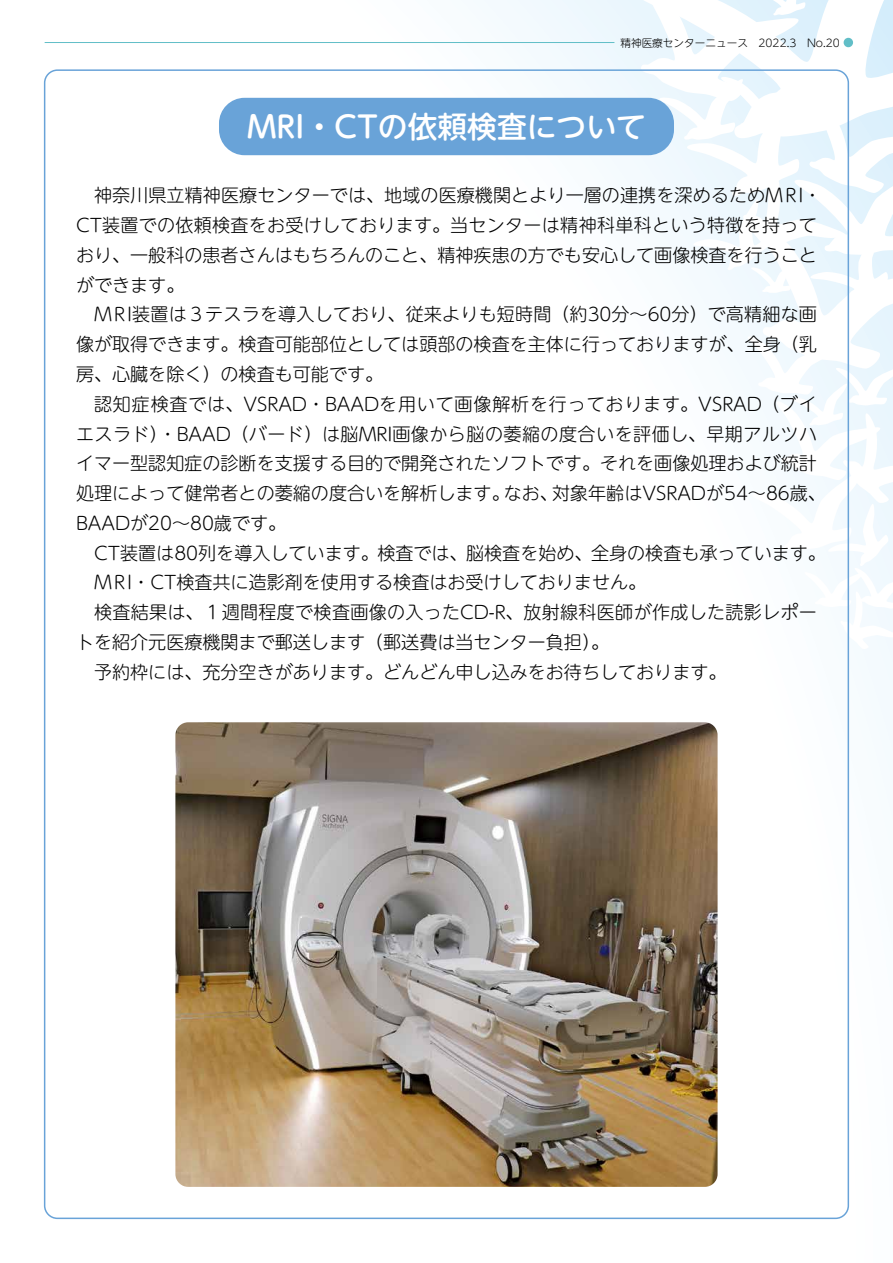
<style>
.page{position:relative;width:893px;height:1263px;background:#fff}
.page>*{position:absolute;margin:0;border:0;box-sizing:border-box;transform-origin:0 0}
.t1{font:500 29.7px "UD Shin M Go Pro";color:#fff}
.t2{font:300 18px/29.7px "UD Shin M Go Pro";color:#000}
.t3{font:300 10.65px "UD Shin M Go Pro";color:#000}
</style>
<div class="page">
<hr style="left:45px;top:42px;width:569px;height:1px;background:#61bec7">
<div style="left:219px;top:98px;width:455px;height:57px;background:#69a3d8;border-radius:26px"></div>
<img style="left:175px;top:722px;width:543px;height:465px">
<svg style="left:633px;top:0;width:260px;height:650px"></svg>
<p class="t3" style="left:620px;top:34px;width:221px">精神医療センターニュース　2022.3　No.20</p>
<h1 class="t1" style="left:247px;top:102px;width:400px">MRI・CTの依頼検査について</h1>
<p class="t2" style="left:76px;top:180px;width:751px">　神奈川県立精神医療センターでは、地域の医療機関とより一層の連携を深めるためMRI・CT装置での依頼検査をお受けしております。当センターは精神科単科という特徴を持っており、一般科の患者さんはもちろんのこと、精神疾患の方でも安心して画像検査を行うことができます。<br>　MRI装置は３テスラを導入しており、従来よりも短時間（約30分～60分）で高精細な画像が取得できます。検査可能部位としては頭部の検査を主体に行っておりますが、全身（乳房、心臓を除く）の検査も可能です。<br>　認知症検査では、VSRAD・BAADを用いて画像解析を行っております。VSRAD（ブイエスラド）・BAAD（バード）は脳MRI画像から脳の萎縮の度合いを評価し、早期アルツハイマー型認知症の診断を支援する目的で開発されたソフトです。それを画像処理および統計処理によって健常者との萎縮の度合いを解析します。なお、対象年齢はVSRADが54～86歳、BAADが20～80歳です。<br>　CT装置は80列を導入しています。検査では、脳検査を始め、全身の検査も承っています。　MRI・CT検査共に造影剤を使用する検査はお受けしておりません。<br>　検査結果は、１週間程度で検査画像の入ったCD-R、放射線科医師が作成した読影レポートを紹介元医療機関まで郵送します（郵送費は当センター負担）。<br>　予約枠には、充分空きがあります。どんどん申し込みをお待ちしております。</p>
</div>
